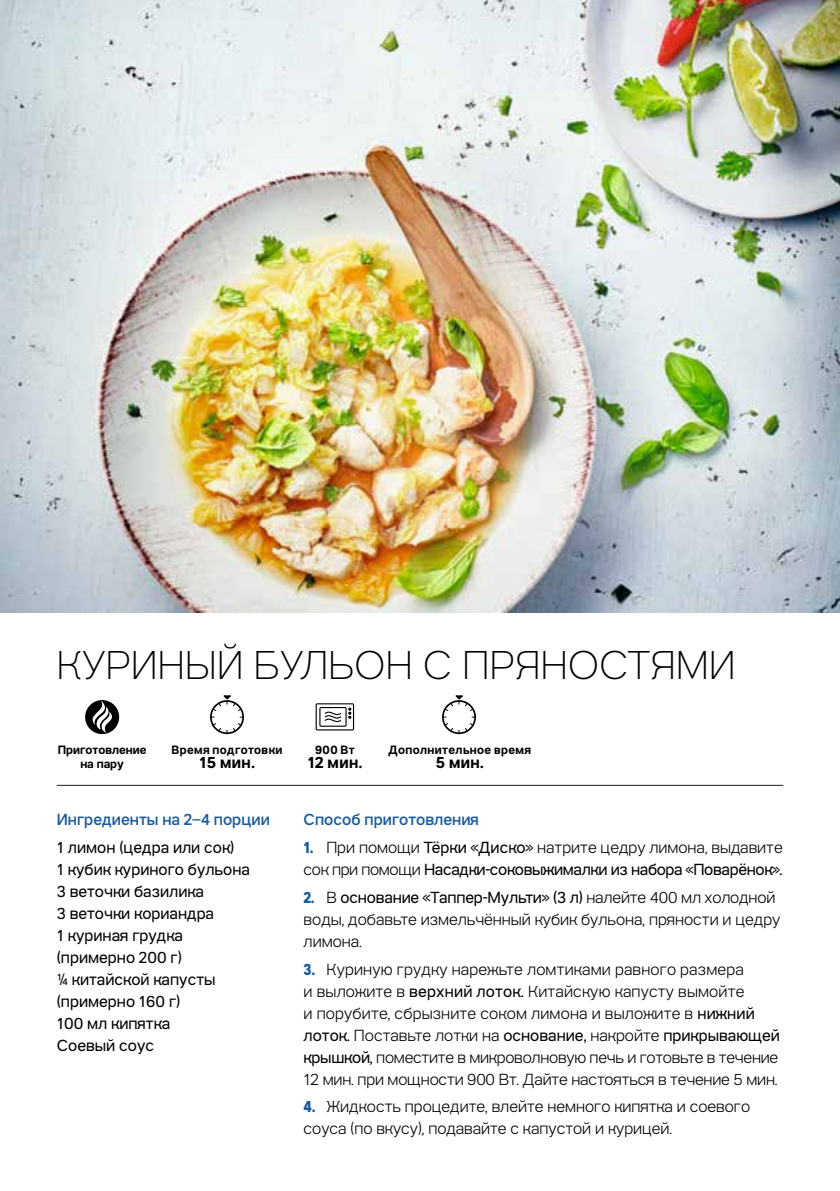
<style>
.page{position:relative;width:840px;height:1191px;background:#fff}
.page>*{position:absolute;margin:0;border:0;box-sizing:border-box;transform-origin:0 0}
.t1{font:100 40px "Tupper PRO";letter-spacing:.01em;color:#000}
.t2{font:300 16px/22px "Tupper PRO";color:#000}
.t3{font:16px/22px "Tupper PRO";color:#000}
.t4{font:16px/22px "Tupper PRO";letter-spacing:-.02em;color:#000}
.t5{font:500 16px "Tupper PRO";color:#1a5c9e}
.t6{font:700 16px "Tupper PRO";letter-spacing:.03em;color:#000}
.t7{font:700 12px "Tupper PRO";letter-spacing:.03em;color:#000}
.t8{font:700 12px/14px "Tupper PRO";color:#000;text-align:center}
.s1{font-weight:700;font-stretch:condensed;color:#1a5c9e}
.s2{font-weight:300}
.s3{font-weight:400}
</style>
<div class="page">
<img style="left:0;top:0;width:839px;height:613px">
<hr style="left:57px;top:785px;width:725px;height:1px;background:#1c1e1d">
<div style="left:85px;top:700px;width:34px;height:34px;background:#000;border-radius:50%"></div>
<svg style="left:91px;top:700px;width:21px;height:33px"></svg>
<svg style="left:210px;top:695px;width:34px;height:39px"></svg>
<svg style="left:442px;top:695px;width:34px;height:39px"></svg>
<svg style="left:315px;top:703px;width:39px;height:27px"></svg>
<h1 class="t1" style="left:57px;top:641px;width:679px">КУРИНЫЙ БУЛЬОН С ПРЯНОСТЯМИ</h1>
<p class="t8" style="left:58px;top:743px;width:90px">Приготовление на пару</p>
<p class="t7" style="left:171px;top:743px;width:112px">Время подготовки</p>
<p class="t6" style="left:199px;top:753px;width:57px">15 мин.</p>
<p class="t5" style="left:57px;top:810px;width:214px">Ингредиенты на 2–4 порции</p>
<p class="t3" style="left:57px;top:836px;width:194px">1 лимон (цедра или сок)<br>1 кубик куриного бульона<br>3 веточки базилика<br>3 веточки кориандра<br>1 куриная грудка (примерно 200 г)<br>¼ китайской капусты (примерно 160 г)<br>100 мл кипятка<br>Соевый соус</p>
<p class="t7" style="left:315px;top:743px;width:41px">900 Вт</p>
<p class="t6" style="left:307px;top:753px;width:56px">12 мин.</p>
<p class="t7" style="left:388px;top:743px;width:144px">Дополнительное время</p>
<p class="t6" style="left:435px;top:753px;width:50px">5 мин.</p>
<p class="t5" style="left:303px;top:810px;width:177px">Способ приготовления</p>
<p class="t4" style="left:303px;top:836px;width:480px"><span class="s1">1.</span> <span class="s2">При помощи</span> Тёрки «Диско» <span class="s2">натрите цедру лимона, выдавите сок при помощи</span> Насадки-соковыжималки из набора «Поварёнок».</p>
<p class="t2" style="left:303px;top:886px;width:478px"><span class="s1">2.</span> В <span class="s3">основание «Таппер-Мульти» (3 л)</span> налейте 400 мл холодной воды, добавьте измельчённый кубик бульона, пряности и цедру лимона.</p>
<p class="t2" style="left:303px;top:958px;width:477px"><span class="s1">3.</span> Куриную грудку нарежьте ломтиками равного размера<br>и выложите в <span class="s3">верхний лоток.</span> Китайскую капусту вымойте<br>и порубите, сбрызните соком лимона и выложите в <span class="s3">нижний лоток.</span> Поставьте лотки на <span class="s3">основание,</span> накройте <span class="s3">прикрывающей крышкой,</span> поместите в микроволновую печь и готовьте в течение 12 мин. при мощности 900 Вт. Дайте настояться в течение 5 мин.</p>
<p class="t2" style="left:303px;top:1095px;width:448px"><span class="s1">4.</span> Жидкость процедите, влейте немного кипятка и соевого соуса (по вкусу), подавайте с капустой и курицей.</p>
</div>
